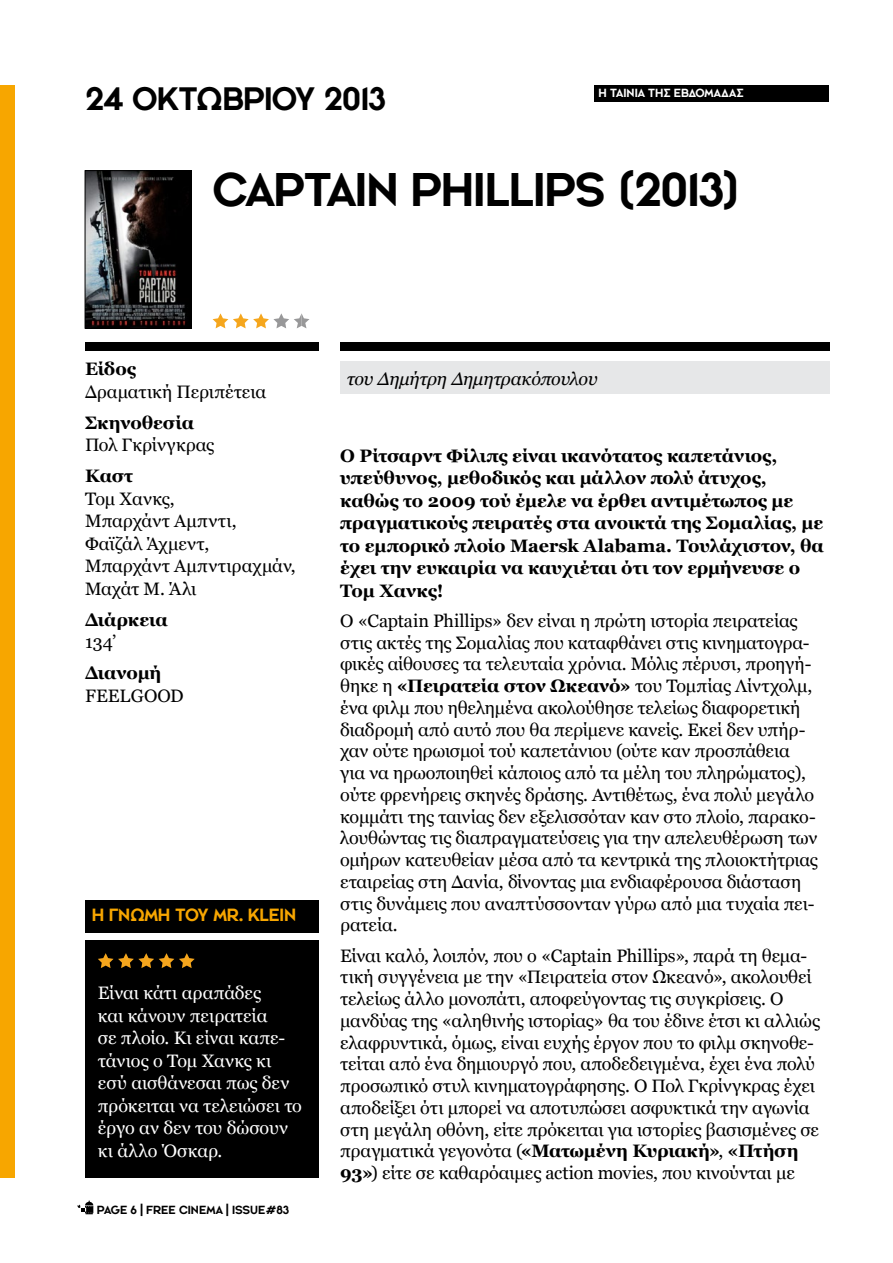
<style>
.page{position:relative;width:893px;height:1263px;background:#fff}
.page>*{position:absolute;margin:0;border:0;box-sizing:border-box;transform-origin:0 0}
.t1{font:48px "F Cinematica";letter-spacing:-.03em;color:#000}
.t2{font:33px "F Cinematica";letter-spacing:-.025em;color:#000}
.t3{font:18px/21.8px "Georgia";letter-spacing:-.01em;color:#000}
.t4{font:700 18px/22.5px "Georgia";color:#000}
.t5{font:18px/22.5px "Georgia";color:#fff}
.t6{font:italic 18px "Georgia";letter-spacing:-.02em;color:#000}
.t7{font:18px "F Cinematica";letter-spacing:-.025em;color:#f7a600}
.t8{font:12px "F Cinematica";letter-spacing:-.005em;color:#000}
.t9{font:12px "F Cinematica";letter-spacing:-.005em;color:#fff}
.s1{font-weight:700}
</style>
<div class="page">
<svg style="left:77px;top:1200px;width:16px;height:14px"></svg>
<div style="left:0;top:85px;width:15px;height:1093px;background:#f7a600"></div>
<img style="left:87px;top:173px;width:102px;height:153px">
<div style="left:85px;top:171px;width:106px;height:157px;border:1px solid #000"></div>
<div style="left:85px;top:900px;width:234px;height:33px;background:#000"></div>
<div style="left:85px;top:940px;width:234px;height:238px;background:#000"></div>
<svg style="left:98px;top:953px;width:97px;height:15px"></svg>
<div style="left:594px;top:85px;width:235px;height:17px;background:#000"></div>
<div style="left:85px;top:342px;width:234px;height:9px;background:#000"></div>
<div style="left:340px;top:342px;width:489px;height:9px;background:#000"></div>
<div style="left:340px;top:362px;width:489px;height:32px;background:#e6e7e8"></div>
<svg style="left:213px;top:313px;width:96px;height:15px"></svg>
<h2 class="t2" style="left:85px;top:80px;width:303px">24 ΟΚΤΩΒΡΙΟΥ 2013</h2>
<p class="t9" style="left:598px;top:86px;width:147px">H TAINIA TΗΣ ΕΒΔΟΜΑΔΑΣ</p>
<h1 class="t1" style="left:213px;top:161px;width:529px">CAPTAIN PHILLIPS (2013)</h1>
<p class="t4" style="left:85px;top:358px;width:53px">Είδος</p>
<p class="t3" style="left:85px;top:381px;width:183px">Δραματική Περιπέτεια</p>
<p class="t4" style="left:85px;top:411px;width:110px">Σκηνοθεσία</p>
<p class="t3" style="left:85px;top:434px;width:131px">Πολ Γκρίνγκρας</p>
<p class="t4" style="left:85px;top:465px;width:49px">Καστ</p>
<p class="t3" style="left:85px;top:487px;width:212px;line-height:22.5px">Τομ Χανκς,<br>Μπαρχάντ Αμπντι,<br>Φαϊζάλ Άχμεντ,<br>Μπαρχάντ Αμπντιραχμάν,<br>Μαχάτ Μ. Άλι</p>
<p class="t4" style="left:85px;top:608px;width:84px">Διάρκεια</p>
<p class="t3" style="left:85px;top:631px;width:33px">134’</p>
<p class="t4" style="left:85px;top:662px;width:78px">Διανομή</p>
<p class="t3" style="left:85px;top:685px;width:100px">FEELGOOD</p>
<p class="t7" style="left:92px;top:904px;width:206px">Η ΓΝΩΜΗ ΤΟΥ MR. KLEIN</p>
<p class="t5" style="left:98px;top:982px;width:206px">Είναι κάτι αραπάδες<br>και κάνουν πειρατεία<br>σε πλοίο. Κι είναι καπε&shy;τάνιος ο Τομ Χανκς κι εσύ αισθάνεσαι πως δεν πρόκειται να τελειώσει το έργο αν δεν του δώσουν κι άλλο Όσκαρ.</p>
<p class="t8" style="left:97px;top:1203px;width:194px">PAGE 6 | FREE CINEMA | ISSUE#83</p>
<p class="t6" style="left:347px;top:368px;width:252px">του Δημήτρη Δημητρακόπουλου</p>
<p class="t4" style="left:340px;top:444px;width:485px">Ο Ρίτσαρντ Φίλιπς είναι ικανότατος καπετάνιος, υπεύθυνος, μεθοδικός και μάλλον πολύ άτυχος, καθώς το 2009 τού έμελε να έρθει αντιμέτωπος με πραγματικούς πειρατές στα ανοικτά της Σομαλίας, με το εμπορικό πλοίο Maersk Alabama. Τουλάχιστον, θα έχει την ευκαιρία να καυχιέται ότι τον ερμήνευσε ο Τομ Χανκς!</p>
<p class="t3" style="left:340px;top:610px;width:479px">Ο «Captain Phillips» δεν είναι η πρώτη ιστορία πειρατείας στις ακτές της Σομαλίας που καταφθάνει στις κινηματογρα&shy;φικές αίθουσες τα τελευταία χρόνια. Μόλις πέρυσι, προηγή&shy;θηκε η <span class="s1">«Πειρατεία στον Ωκεανό»</span> του Τομπίας Λίντχολμ, ένα φιλμ που ηθελημένα ακολούθησε τελείως διαφορετική διαδρομή από αυτό που θα περίμενε κανείς. Εκεί δεν υπήρ&shy;χαν ούτε ηρωισμοί τού καπετάνιου (ούτε καν προσπάθεια για να ηρωοποιηθεί κάποιος από τα μέλη του πληρώματος), ούτε φρενήρεις σκηνές δράσης. Αντιθέτως, ένα πολύ μεγάλο κομμάτι της ταινίας δεν εξελισσόταν καν στο πλοίο, παρακο&shy;λουθώντας τις διαπραγματεύσεις για την απελευθέρωση των ομήρων κατευθείαν μέσα από τα κεντρικά της πλοιοκτήτριας εταιρείας στη Δανία, δίνοντας μια ενδιαφέρουσα διάσταση στις δυνάμεις που αναπτύσσονταν γύρω από μια τυχαία πει&shy;ρατεία.</p>
<p class="t3" style="left:340px;top:944px;width:481px">Είναι καλό, λοιπόν, που ο «Captain Phillips», παρά τη θεμα&shy;τική συγγένεια με την «Πειρατεία στον Ωκεανό», ακολουθεί τελείως άλλο μονοπάτι, αποφεύγοντας τις συγκρίσεις. Ο μανδύας της «αληθινής ιστορίας» θα του έδινε έτσι κι αλλιώς ελαφρυντικά, όμως, είναι ευχής έργον που το φιλμ σκηνοθε&shy;τείται από ένα δημιουργό που, αποδεδειγμένα, έχει ένα πολύ προσωπικό στυλ κινηματογράφησης. Ο Πολ Γκρίνγκρας έχει αποδείξει ότι μπορεί να αποτυπώσει ασφυκτικά την αγωνία στη μεγάλη οθόνη, είτε πρόκειται για ιστορίες βασισμένες σε πραγματικά γεγονότα (<span class="s1">«Ματωμένη Κυριακή»</span>, <span class="s1">«Πτήση 93»</span>) είτε σε καθαρόαιμες action movies, που κινούνται με</p>
</div>
